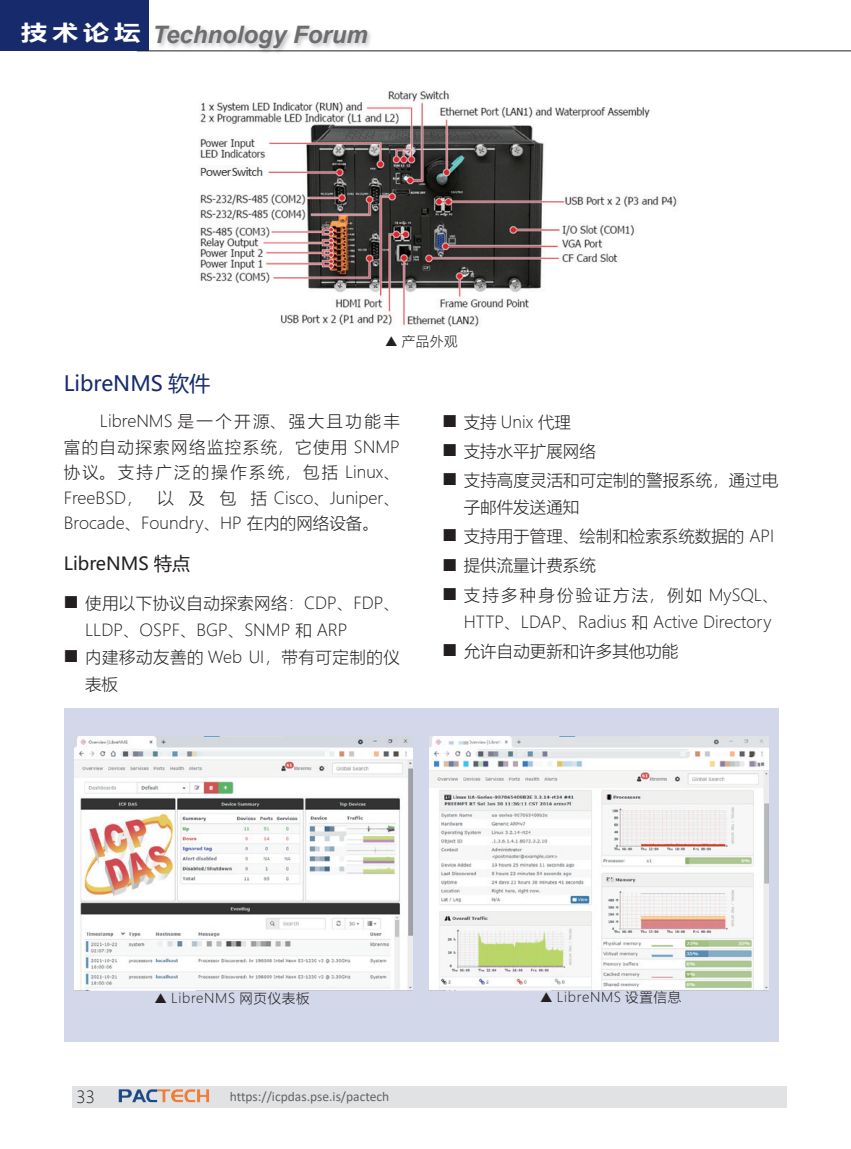
<style>
.page{position:relative;width:851px;height:1149px;background:#fff}
.page>*{position:absolute;margin:0;border:0;box-sizing:border-box;transform-origin:0 0}
.t1{font:italic 700 24px "Arial";color:#6c6d70}
.t2{font:21px "Microsoft Ya Hei";color:#172a6c}
.t3{font:18px "Microsoft Ya Hei";color:#231f20}
.t4{font:300 16.5px/29.1px "Microsoft Ya Hei";color:#231f20}
.t5{font:300 16.5px/27px "Microsoft Ya Hei";letter-spacing:.025em;color:#231f20}
.t6{font:13.5px "Calibri";color:#636366}
.t7{font:300 13.5px "Microsoft Ya Hei";letter-spacing:.05em;color:#231f20}
</style>
<div class="page">
<div style="left:0;top:0;width:149px;height:51px;background:#172a6c"></div>
<div style="left:153px;top:24px;width:220px;height:31px;background:#231f20;opacity:.3"></div>
<hr style="left:137px;top:51px;width:713px;height:1px;background:#231f20">
<div style="left:72px;top:1085px;width:715px;height:22px;background:#e1e2e4"></div>
<img style="left:115px;top:1085px;width:97px;height:18px">
<div style="left:64px;top:708px;width:714px;height:333px;background:#d2d7ea"></div>
<img style="left:74px;top:736px;width:338px;height:253px">
<img style="left:429px;top:736px;width:338px;height:253px">
<img style="left:199px;top:90px;width:479px;height:237px">
<h1 class="t1" style="left:21px;top:19px;width:348px"><sup>技术论坛</sup> Technology Forum</h1>
<p class="t7" style="left:401px;top:332px;width:58px">产品外观</p>
<p class="t2" style="left:64px;top:369px;width:148px">LibreNMS 软件</p>
<p class="t4" style="left:64px;top:408px;width:337px;line-height:25.5px;text-align:justify;text-indent:36px">LibreNMS 是一个开源、强大且功能丰富的自动探索网络监控系统，它使用 SNMP协议。支持广泛的操作系统，包括 Linux、FreeBSD， 以 及 包 括 Cisco、Juniper、Brocade、Foundry、HP 在内的网络设备。</p>
<p class="t3" style="left:64px;top:551px;width:128px">LibreNMS 特点</p>
<p class="t5" style="left:85px;top:588px;width:316px">使用以下协议自动探索网络：CDP、FDP、<br>LLDP、OSPF、BGP、SNMP 和 ARP<br>内建移动友善的 Web UI，带有可定制的仪表板</p>
<p class="t4" style="left:463px;top:407px;width:316px">支持 Unix 代理<br>支持水平扩展网络<br>支持高度灵活和可定制的警报系统，通过电</p>
<p class="t4" style="left:463px;top:492px;width:316px">子邮件发送通知<br>支持用于管理、绘制和检索系统数据的 API提供流量计费系统<br>支持多种身份验证方法，例如 MySQL、</p>
<p class="t4" style="left:463px;top:606px;width:309px">HTTP、LDAP、Radius 和 Active Directory允许自动更新和许多其他功能</p>
<p class="t7" style="left:171px;top:988px;width:140px">LibreNMS 网页仪表板</p>
<p class="t4" style="left:77px;top:1081px;width:20px">33</p>
<p class="t6" style="left:230px;top:1086px;width:161px">https://icpdas.pse.is/pactech</p>
<p class="t7" style="left:557px;top:987px;width:126px">LibreNMS 设置信息</p>
</div>
